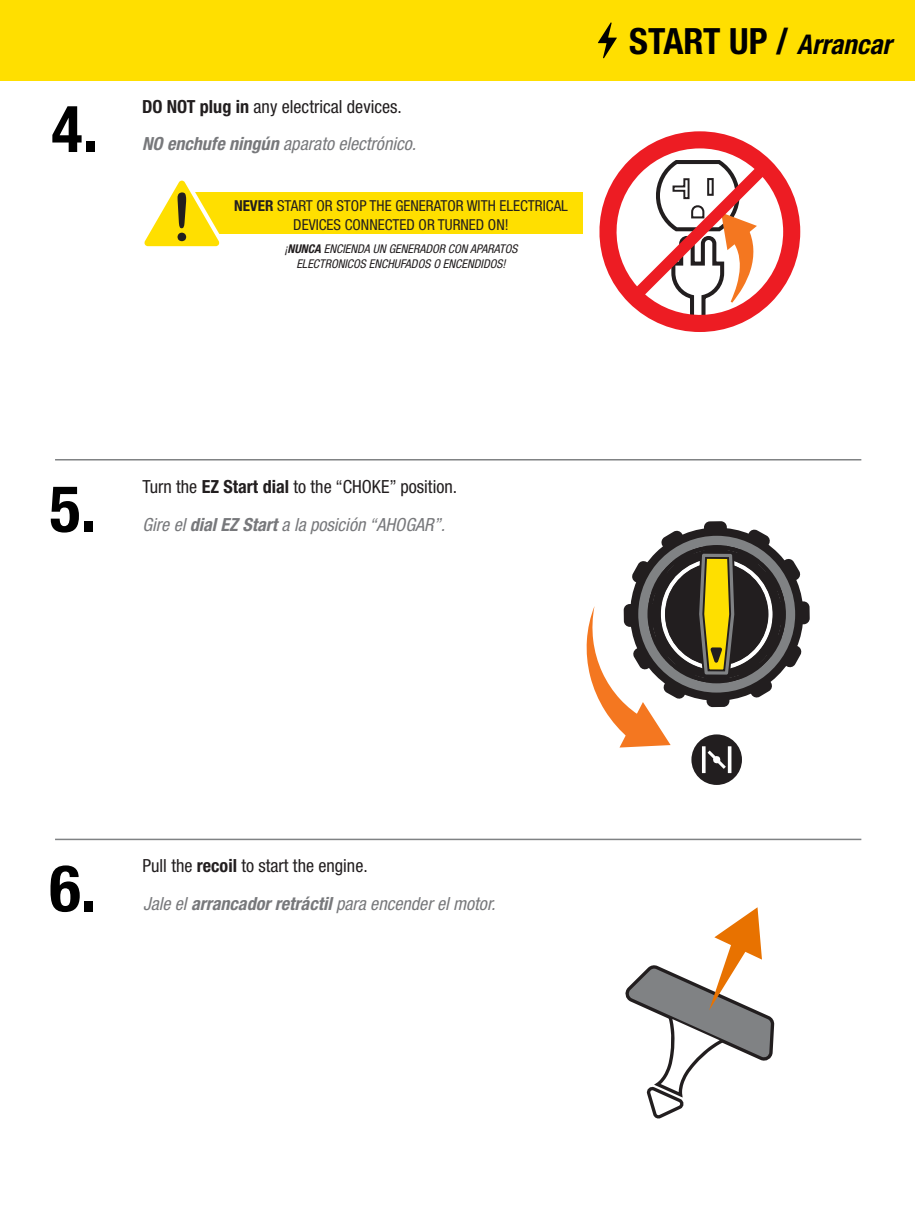
<style>
.page{position:relative;width:915px;height:1212px;background:#fff}
.page>*{position:absolute;margin:0;border:0;box-sizing:border-box;transform-origin:0 0}
.t1{font:700 condensed 64.65px "Helvetica Neue LT Std";color:#000}
.t2{font:700 condensed 36.15px "Helvetica Neue LT Std";color:#000}
.t3{font:condensed 18.15px/36.9px "Helvetica Neue LT Std";color:#221e1f}
.t4{font:italic condensed 18.15px "Helvetica Neue LT Std";color:#77787b}
.t5{font:condensed 15.15px/18.1px "Helvetica Neue LT Std";color:#221e1f;text-align:center}
.t6{font:italic condensed 12px/15.1px "Helvetica Neue LT Std";color:#221e1f;text-align:center}
.s1{font-weight:700}
.s2{font-weight:700;font-style:italic;color:#77787b}
.s3{font-style:italic;color:#77787b}
.s4{font-style:italic;font-size:27.15px}
</style>
<div class="page">
<svg style="left:599px;top:131px;width:201px;height:201px"></svg>
<div style="left:184px;top:192px;width:398px;height:42px;background:#ffdf00"></div>
<svg style="left:144px;top:180px;width:76px;height:67px"></svg>
<hr style="left:55px;top:459px;width:806px;height:1px;background:#808284">
<div style="left:0;top:0;width:914px;height:80px;background:#ffdf00"></div>
<svg style="left:598px;top:22px;width:19px;height:36px"></svg>
<hr style="left:55px;top:839px;width:806px;height:1px;background:#808284">
<svg style="left:625px;top:907px;width:150px;height:212px"></svg>
<div style="left:691px;top:734px;width:50px;height:51px;background:#221e1f;border-radius:50%"></div>
<svg style="left:727px;top:746px;width:4px;height:27px"></svg>
<svg style="left:701px;top:746px;width:4px;height:27px"></svg>
<svg style="left:586px;top:521px;width:223px;height:248px"></svg>
<h1 class="t1" style="left:51px;top:90px;width:48px">4.</h1>
<p class="t3" style="left:142px;top:88px;width:275px"><span class="s1">DO NOT plug in</span> any electrical devices.<br><span class="s2">NO enchufe ningún</span> <span class="s3">aparato electrónico.</span></p>
<p class="t5" style="left:234px;top:197px;width:335px"><span class="s1">NEVER</span> START OR STOP THE GENERATOR WITH ELECTRICAL<br>DEVICES CONNECTED OR TURNED ON!</p>
<p class="t6" style="left:284px;top:242px;width:234px">¡<span class="s1">NUNCA</span> ENCIENDA UN GENERADOR CON APARATOS<br>ELECTRONICOS ENCHUFADOS O ENCENDIDOS!</p>
<h2 class="t2" style="left:629px;top:19px;width:264px">START UP / <span class="s4">Arrancar</span></h2>
<h1 class="t1" style="left:50px;top:469px;width:48px">5.</h1>
<p class="t3" style="left:142px;top:468px;width:316px;line-height:37.7px">Turn the <span class="s1">EZ Start dial</span> to the “CHOKE” position.<br><span class="s3">Gire el</span> <span class="s2">dial EZ Start</span> <span class="s3">a la posición “AHOGAR”.</span></p>
<h1 class="t1" style="left:50px;top:849px;width:48px">6.</h1>
<p class="t3" style="left:142px;top:847px;width:227px">Pull the <span class="s1">recoil</span> to start the engine.</p>
<p class="t4" style="left:143px;top:893px;width:354px">Jale el <span class="s1">arrancador retráctil</span> para encender el motor.</p>
</div>
